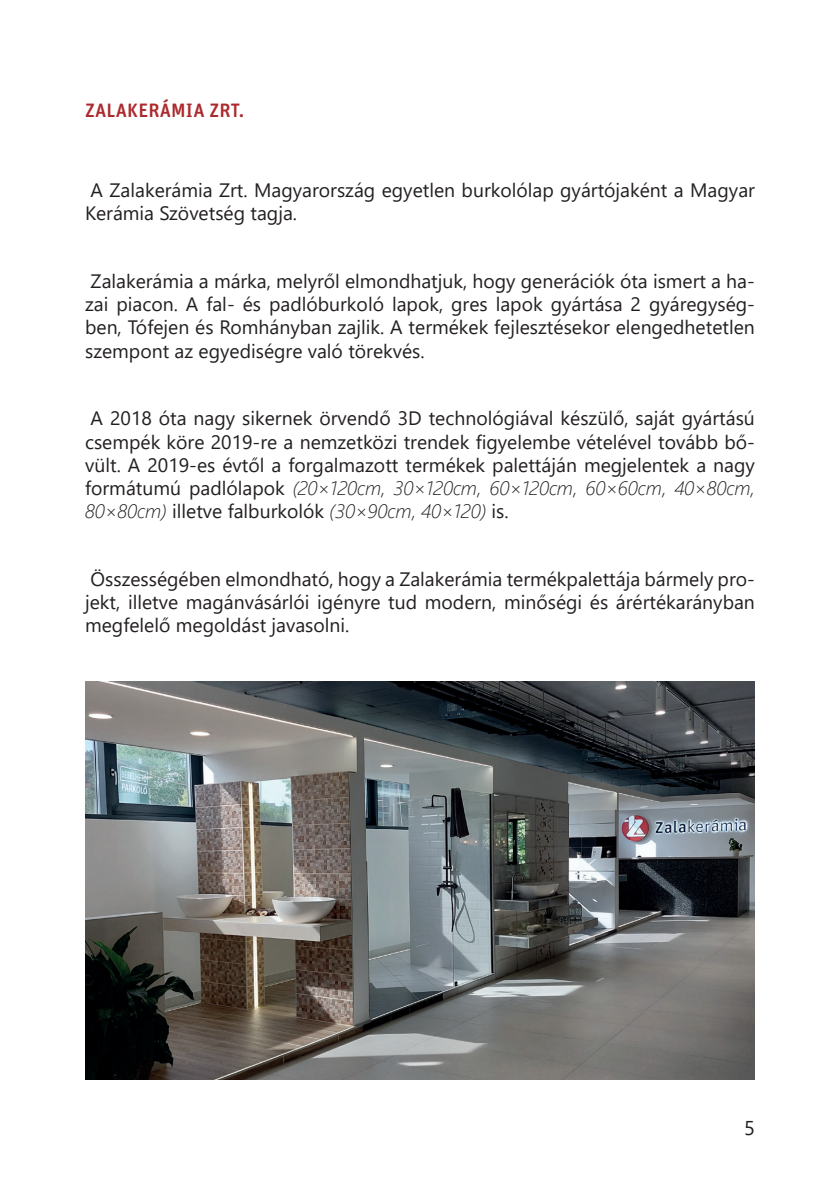
<style>
.page{position:relative;width:840px;height:1191px;background:#fff}
.page>*{position:absolute;margin:0;border:0;box-sizing:border-box;transform-origin:0 0}
.t1{font:20px "Segoe UI";color:#231f20}
.t2{font:19.4px/23.2px "Segoe UI";color:#231f20;text-align:justify}
.t3{font:500 19.4px "Unit Rounded OT";letter-spacing:.01em;color:#ac2a2d}
.s1{font-weight:300;font-style:italic}
</style>
<div class="page">
<img style="left:85px;top:681px;width:669px;height:398px">
<p class="t3" style="left:85px;top:98px;width:160px">ZALAKERÁMIA ZRT.</p>
<p class="t2" style="left:85px;top:177px;width:671px">A Zalakerámia Zrt. Magyarország egyetlen burkolólap gyártójaként a Magyar<br>Kerámia Szövetség tagja.</p>
<p class="t2" style="left:85px;top:268px;width:670px">Zalakerámia a márka, melyről elmondhatjuk, hogy generációk óta ismert a ha&shy;zai piacon. A fal- és padlóburkoló lapok, gres lapok gyártása 2 gyáregység&shy;ben, Tófejen és Romhányban zajlik. A termékek fejlesztésekor elengedhetetlen szempont az egyediségre való törekvés.</p>
<p class="t2" style="left:85px;top:405px;width:671px">A 2018 óta nagy sikernek örvendő 3D technológiával készülő, saját gyártású csempék köre 2019-re a nemzetközi trendek figyelembe vételével tovább bő&shy;vült. A 2019-es évtől a forgalmazott termékek palettáján megjelentek a nagy formátumú padlólapok <span class="s1">(20×120cm, 30×120cm, 60×120cm, 60×60cm, 40×80cm, 80×80cm)</span> illetve falburkolók <span class="s1">(30×90cm, 40×120)</span> is.</p>
<p class="t2" style="left:85px;top:566px;width:671px">Összességében elmondható, hogy a Zalakerámia termékpalettája bármely pro&shy;jekt, illetve magánvásárlói igényre tud modern, minőségi és árértékarányban megfelelő megoldást javasolni.</p>
<p class="t1" style="left:743px;top:1108px;width:12px">5</p>
</div>
